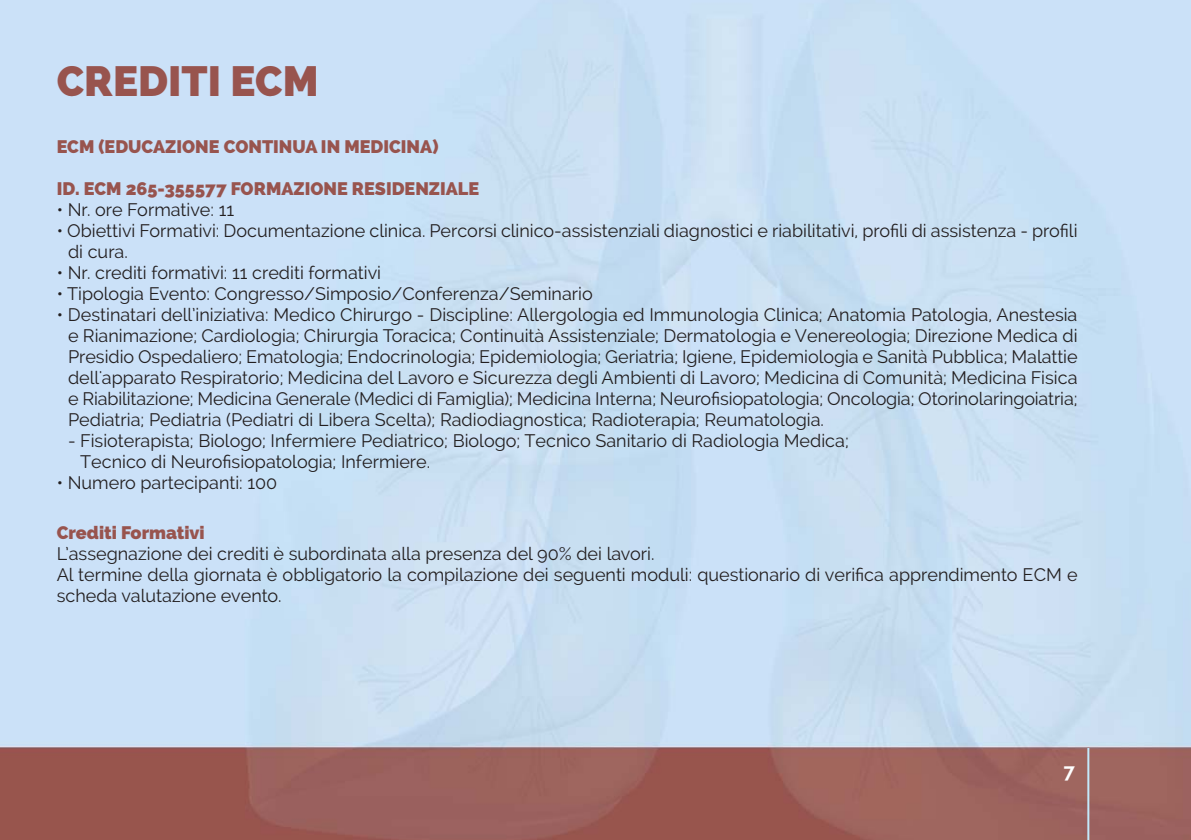
<style>
.page{position:relative;width:1191px;height:840px;background:#fff}
.page>*{position:absolute;margin:0;border:0;box-sizing:border-box;transform-origin:0 0}
.t1{font:800 42px "Raleway";color:#98544e}
.t2{font:700 20px "Raleway";color:#fff}
.t3{font:18px/21px "Raleway";color:#231f20}
.t4{font:800 18px "Raleway";color:#98544e}
</style>
<div class="page">
<img style="left:0;top:0;width:1191px;height:839px">
<hr style="left:1087px;top:747px;width:2px;height:92px;background:#c3e9fb">
<h1 class="t1" style="left:57px;top:57px;width:263px">CREDITI ECM</h1>
<p class="t4" style="left:57px;top:136px;width:383px">ECM (EDUCAZIONE CONTINUA IN MEDICINA)</p>
<p class="t4" style="left:57px;top:178px;width:424px">ID. ECM 265-355577 FORMAZIONE RESIDENZIALE</p>
<p class="t3" style="left:57px;top:201px;width:179px">• Nr. ore Formative: 11</p>
<p class="t3" style="left:68px;top:222px;width:1011px;text-indent:-11px">• Obiettivi Formativi: Documentazione clinica. Percorsi clinico-assistenziali diagnostici e riabilitativi, profili di assistenza - profili di cura.</p>
<p class="t3" style="left:57px;top:264px;width:326px">• Nr. crediti formativi: 11 crediti formativi</p>
<p class="t3" style="left:57px;top:285px;width:537px">• Tipologia Evento: Congresso/Simposio/Conferenza/Seminario</p>
<p class="t3" style="left:68px;top:306px;width:1011px;text-align:justify;text-indent:-11px">• Destinatari dell’iniziativa: Medico Chirurgo - Discipline: Allergologia ed Immunologia Clinica; Anatomia Patologia, Anestesia e Rianimazione; Cardiologia; Chirurgia Toracica; Continuità Assistenziale; Dermatologia e Venereologia; Direzione Medica di Presidio Ospedaliero; Ematologia; Endocrinologia; Epidemiologia; Geriatria; Igiene, Epidemiologia e Sanità Pubblica; Malattie dell'apparato Respiratorio; Medicina del Lavoro e Sicurezza degli Ambienti di Lavoro; Medicina di Comunità; Medicina Fisica e Riabilitazione; Medicina Generale (Medici di Famiglia); Medicina Interna; Neurofisiopatologia; Oncologia; Otorinolaringoiatria; Pediatria; Pediatria (Pediatri di Libera Scelta); Radiodiagnostica; Radioterapia; Reumatologia.</p>
<p class="t3" style="left:80px;top:432px;width:770px;text-indent:-12px">- Fisioterapista; Biologo; Infermiere Pediatrico; Biologo; Tecnico Sanitario di Radiologia Medica;<br>Tecnico di Neurofisiopatologia; Infermiere.</p>
<p class="t3" style="left:57px;top:474px;width:222px">• Numero partecipanti: 100</p>
<p class="t4" style="left:57px;top:522px;width:149px">Crediti Formativi</p>
<p class="t3" style="left:57px;top:544px;width:1022px">L’assegnazione dei crediti è subordinata alla presenza del 90% dei lavori.<br>Al termine della giornata è obbligatorio la compilazione dei seguenti moduli: questionario di verifica apprendimento ECM e scheda valutazione evento.</p>
<p class="t2" style="left:1063px;top:762px;width:13px">7</p>
</div>
